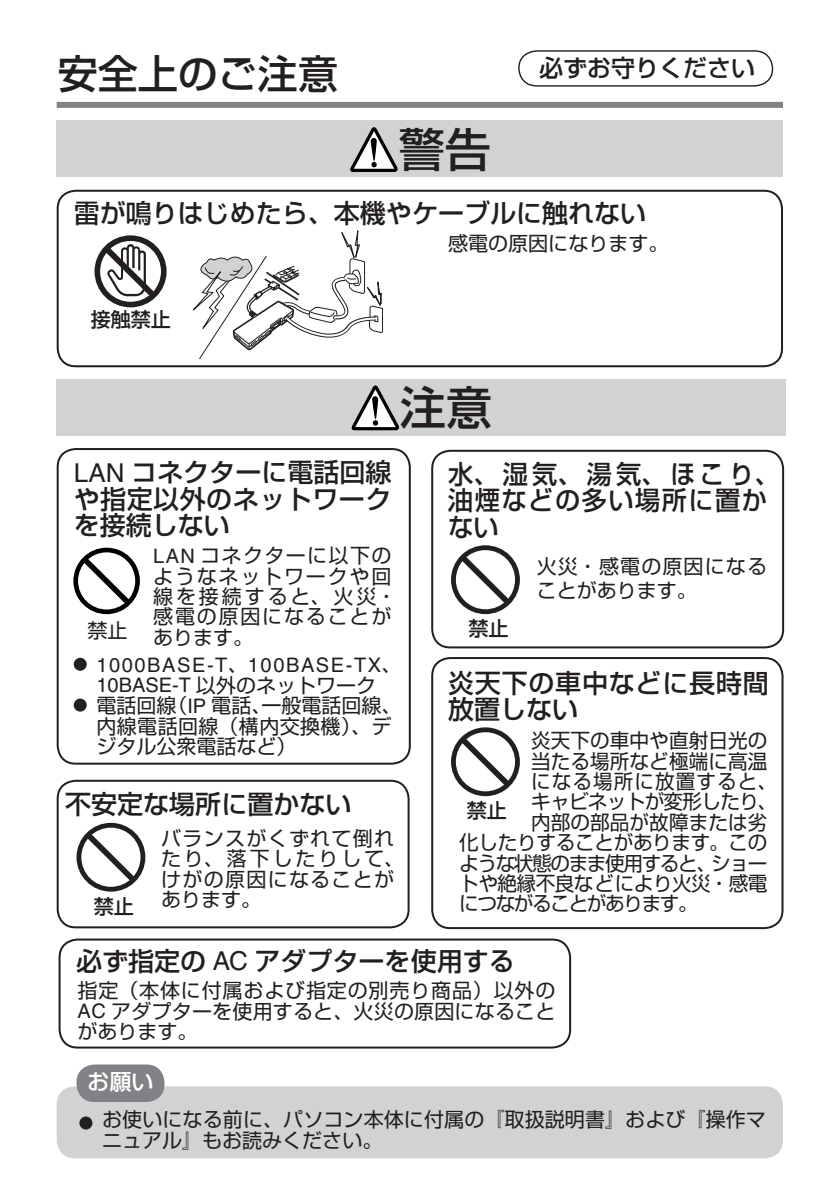
<style>
.page{position:relative;width:834px;height:1191px;background:#fff}
.page>*{position:absolute;margin:0;border:0;box-sizing:border-box;transform-origin:0 0}
.t1{font:46px "Shin Go Pro Medium 90 msp RKSJ H";color:#231f20}
.t2{font:40px "Shin Go Pro Medium 90 msp RKSJ H";color:#231f20}
.t3{font:26px/26.4px "Shin Go Pro Medium 90 msp RKSJ H";color:#231f20;text-align:justify}
.t4{font:26px/26.4px "Shin Go Pro Medium 90 msp RKSJ H";letter-spacing:.06em;color:#231f20}
.t5{font:26px/26.4px "Shin Go Pro Medium 90 msp RKSJ H";letter-spacing:.03em;color:#231f20}
.t6{font:24px "Shin Go Pro Medium 90 msp RKSJ H";color:#231f20}
.t7{font:22px "Shin Go Pro Medium 90 msp RKSJ H";color:#fff}
.t8{font:20px/20.4px "Shin Go Pro Regular 90 msp RKSJ H";letter-spacing:.005em;color:#231f20}
.t9{font:20px/20.4px "Shin Go Pro Regular 90 msp RKSJ H";letter-spacing:.09em;color:#231f20}
.t10{font:20px/20.4px "Shin Go Pro Regular 90 msp RKSJ H";letter-spacing:.065em;color:#231f20}
.t11{font:20px/24px "Shin Go Pro Regular 90 msp RKSJ H";letter-spacing:.055em;color:#231f20}
.t12{font:20px "Shin Go Pro Regular 90 msp RKSJ H";letter-spacing:-.07em;color:#231f20}
.t13{font:20px "Helvetica";letter-spacing:.08em;color:#231f20}
.t14{font:20px "Shin Go Pro Regular 90 msp RKSJ H";letter-spacing:-.015em;color:#231f20}
.t15{font:20px "Shin Go Pro Regular 90 msp RKSJ H";letter-spacing:-.025em;color:#231f20}
.t16{font:20px "Shin Go Pro Regular 90 msp RKSJ H";letter-spacing:-.035em;color:#231f20}
.t17{font:20px "Shin Go Pro Medium 90 msp RKSJ H";color:#231f20}
.s1{font-family:"Helvetica"}
.s2{font-family:"Shin Go Pro Regular 90 msp RKSJ H"}
</style>
<div class="page">
<div style="left:57px;top:121px;width:725px;height:56px;background:#d1d2d4"></div>
<div style="left:57px;top:379px;width:728px;height:57px;background:#d1d2d4"></div>
<div style="left:431px;top:450px;width:352px;height:198px;border:2px solid #231f20;border-radius:18px"></div>
<div style="left:431px;top:657px;width:352px;height:272px;border:2px solid #231f20;border-radius:18px"></div>
<div style="left:57px;top:448px;width:353px;height:317px;border:2px solid #231f20;border-radius:18px"></div>
<div style="left:59px;top:938px;width:512px;height:110px;border:2px solid #231f20;border-radius:18px"></div>
<div style="left:57px;top:780px;width:352px;height:148px;border:2px solid #231f20;border-radius:18px"></div>
<div style="left:57px;top:102px;width:725px;height:6px;background:#808285"></div>
<svg style="left:350px;top:127px;width:47px;height:45px"></svg>
<div style="left:57px;top:190px;width:725px;height:177px;border:2px solid #231f20;border-radius:18px"></div>
<div style="left:94px;top:235px;width:72px;height:72px;background:#231f20;border-radius:50%"></div>
<div style="left:100px;top:241px;width:61px;height:61px;background:#fff;border-radius:50%"></div>
<svg style="left:106px;top:243px;width:48px;height:53px"></svg>
<svg style="left:351px;top:385px;width:48px;height:45px"></svg>
<div style="left:57px;top:1086px;width:725px;height:72px;background:#d1d2d4;border-radius:18px"></div>
<div style="left:80px;top:1117px;width:11px;height:11px;background:#231f20;border-radius:50%"></div>
<div style="left:79px;top:1116px;width:13px;height:13px;border:2px solid #231f20;border-radius:50%"></div>
<div style="left:76px;top:1064px;width:88px;height:38px;background:#808285;border-radius:18px"></div>
<div style="left:74px;top:658px;width:13px;height:13px;background:#231f20;border-radius:50%"></div>
<div style="left:74px;top:698px;width:13px;height:13px;background:#231f20;border-radius:50%"></div>
<div style="left:451px;top:545px;width:68px;height:69px;background:#231f20;border-radius:50%"></div>
<div style="left:455px;top:550px;width:60px;height:59px;background:#fff;border-radius:50%"></div>
<svg style="left:460px;top:555px;width:49px;height:49px"></svg>
<div style="left:451px;top:727px;width:68px;height:69px;background:#231f20;border-radius:50%"></div>
<div style="left:455px;top:732px;width:60px;height:59px;background:#fff;border-radius:50%"></div>
<svg style="left:460px;top:737px;width:49px;height:49px"></svg>
<svg style="left:73px;top:548px;width:67px;height:66px"></svg>
<div style="left:78px;top:552px;width:57px;height:57px;background:#fff;border-radius:50%"></div>
<svg style="left:83px;top:557px;width:47px;height:48px"></svg>
<svg style="left:193px;top:230px;width:190px;height:129px"></svg>
<div style="left:518px;top:50px;width:255px;height:37px;border:1px solid #231f20;border-radius:18px"></div>
<svg style="left:76px;top:823px;width:69px;height:68px"></svg>
<div style="left:81px;top:828px;width:59px;height:59px;background:#fff;border-radius:50%"></div>
<svg style="left:86px;top:833px;width:49px;height:49px"></svg>
<h2 class="t2" style="left:58px;top:59px;width:281px">安全上のご注意</h2>
<p class="t6" style="left:539px;top:59px;width:217px">必ずお守りください</p>
<h1 class="t1" style="left:399px;top:132px;width:93px">警告</h1>
<h3 class="t3" style="left:74px;top:203px;width:573px">雷が鳴りはじめたら、本機やケーブルに触れない</h3>
<p class="t17" style="left:91px;top:312px;width:81px">接触禁止</p>
<p class="t8" style="left:448px;top:236px;width:221px">感電の原因になります。</p>
<h1 class="t1" style="left:400px;top:390px;width:93px">注意</h1>
<h3 class="t3" style="left:74px;top:463px;width:319px"><span class="s1">LAN</span> コネクターに電話回線や指定以外のネットワークを接続しない</h3>
<h3 class="t4" style="left:448px;top:464px;width:333px">水、湿気、湯気、ほこり、油煙などの多い場所に置かない</h3>
<p class="t9" style="left:153px;top:548px;width:245px"><span class="s1">LAN</span> コネクターに以下のようなネットワークや回線を接続すると、火災・感電の原因になることがあります。</p>
<p class="t11" style="left:536px;top:557px;width:232px">火災・感電の原因になることがあります。</p>
<h3 class="t5" style="left:448px;top:673px;width:322px">炎天下の車中などに長時間放置しない</h3>
<p class="t8" style="left:531px;top:733px;width:237px">炎天下の車中や直射日光の</p>
<p class="t8" style="left:531px;top:753px;width:237px">当たる場所など極端に高温</p>
<p class="t11" style="left:531px;top:772px;width:247px">になる場所に放置すると、</p>
<p class="t16" style="left:531px;top:794px;width:247px">キャビネットが変形したり、</p>
<p class="t8" style="left:531px;top:815px;width:237px">内部の部品が故障または劣</p>
<p class="t14" style="left:459px;top:835px;width:309px">化したりすることがあります。この</p>
<p class="t12" style="left:459px;top:855px;width:309px">ような状態のまま使用すると、ショー</p>
<p class="t15" style="left:459px;top:876px;width:309px">トや絶縁不良などにより火災・感電</p>
<p class="t12" style="left:459px;top:896px;width:240px">につながることがあります。</p>
<p class="t17" style="left:468px;top:621px;width:41px">禁止</p>
<p class="t8" style="left:88px;top:622px;width:41px">禁止</p>
<p class="t13" style="left:96px;top:657px;width:306px">1000BASE-T<span class="s2">、</span>100BASE-TX<span class="s2">、</span></p>
<p class="t8" style="left:96px;top:678px;width:306px"><span class="s1">10BASE-T</span> 以外のネットワーク<br>電話回線（<span class="s1">IP</span> 電話、一般電話回線、内線電話回線（構内交換機）、デジタル公衆電話など）</p>
<h3 class="t3" style="left:65px;top:794px;width:288px">不安定な場所に置かない</h3>
<p class="t17" style="left:467px;top:803px;width:41px">禁止</p>
<p class="t10" style="left:161px;top:831px;width:245px">バランスがくずれて倒れたり、落下したりして、けがの原因になることがあります。</p>
<p class="t17" style="left:94px;top:899px;width:41px">禁止</p>
<h3 class="t3" style="left:76px;top:951px;width:440px">必ず指定の <span class="s1">AC</span> アダプターを使用する</h3>
<p class="t8" style="left:77px;top:983px;width:479px;text-align:justify">指定（本体に付属および指定の別売り商品）以外の<span class="s1">AC</span> アダプターを使用すると、火災の原因になることがあります。</p>
<p class="t7" style="left:87px;top:1074px;width:67px">お願い</p>
<p class="t8" style="left:102px;top:1112px;width:665px">お使いになる前に、パソコン本体に付属の『取扱説明書』および『操作マニュアル』もお読みください。</p>
</div>
